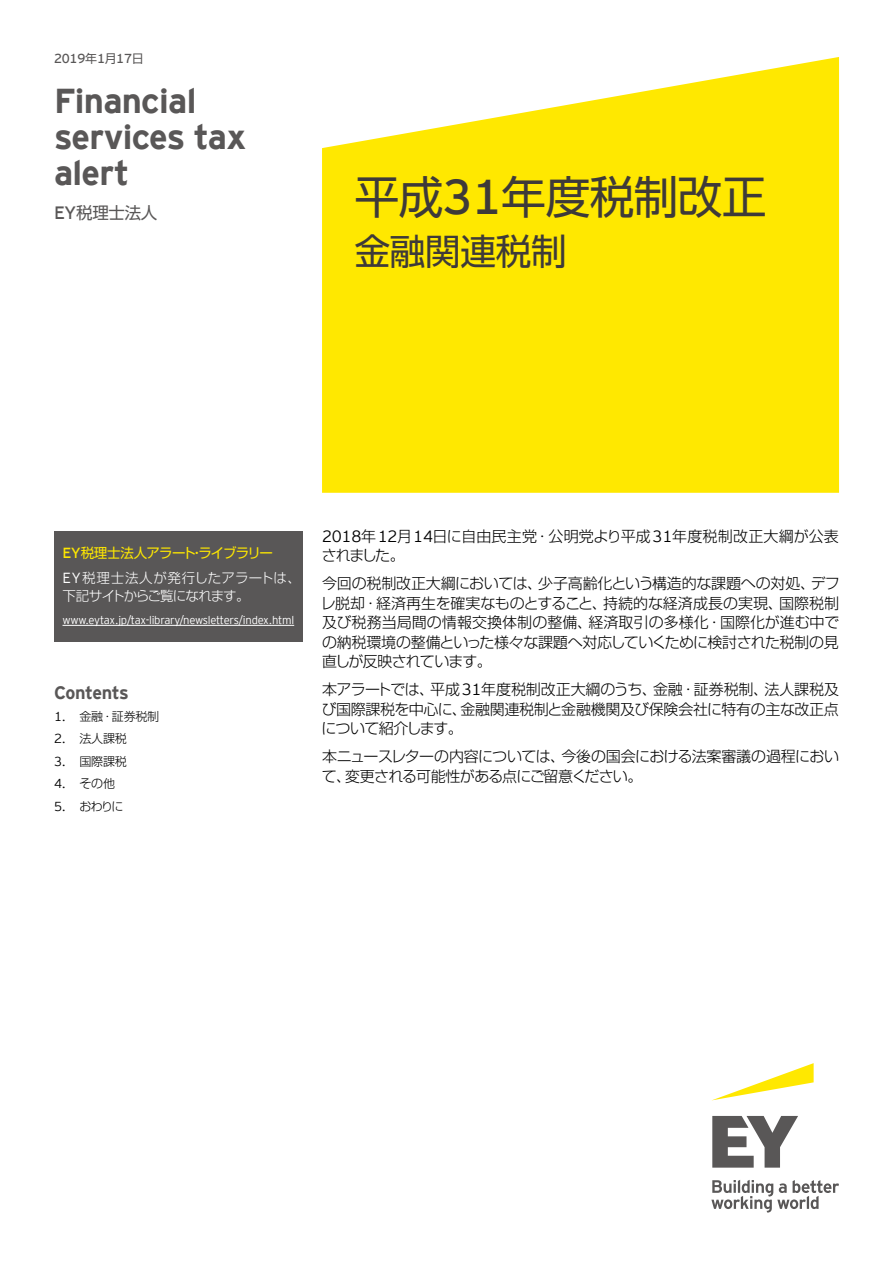
<style>
.page{position:relative;width:893px;height:1263px;background:#fff}
.page>*{position:absolute;margin:0;border:0;box-sizing:border-box;transform-origin:0 0}
.t1{font:45px "Shin Go Pro";letter-spacing:-.02em;color:#3e3a39}
.t2{font:36px "Shin Go Pro";letter-spacing:-.02em;color:#3e3a39}
.t3{font:700 34.5px/36px "EY Interstate";letter-spacing:-.02em;color:#595757}
.t4{font:700 18px "EY Interstate";letter-spacing:-.025em;color:#595757}
.t5{font:16.5px "Shin Go Pro";letter-spacing:-.02em;color:#595757}
.t6{font:300 15px/19.5px "Shin Go Pro";letter-spacing:-.03em;color:#000;text-align:justify}
.t7{font:300 15px/19.5px "Shin Go Pro";letter-spacing:.015em;color:#000}
.t8{font:13.5px/24.8px "Shin Go Pro";letter-spacing:-.065em;color:#ffe800}
.t9{font:300 13.5px "Shin Go Pro";letter-spacing:-.07em;color:#fff}
.t10{font:13.05px "EY Interstate";letter-spacing:-.02em;color:#595757}
.t11{font:300 12px "Shin Go Pro";letter-spacing:-.02em;color:#000}
.t12{font:300 11.25px "EY Interstate";letter-spacing:-.02em;color:#fff}
.s1{font-family:"Shin Go Pro";font-size:12px}
.s2{font-family:"EY Interstate";font-size:17.85px}
.s3{font-family:"EY Interstate";font-size:48.75px}
.s4{font-family:"EY Interstate";font-size:14.7px}
.s5{font-family:"EY Interstate";font-weight:300;font-size:14.7px;color:#fff}
.s6{font-weight:300;color:#fff}
.s7{font-family:"EY Interstate";font-size:13.05px}
.s8{font-family:"EY Interstate";font-size:16.2px}
</style>
<div class="page">
<svg style="left:713px;top:1063px;width:101px;height:37px"></svg>
<svg style="left:711px;top:1116px;width:128px;height:96px"></svg>
<svg style="left:322px;top:57px;width:517px;height:436px;background:#ffea1a"></svg>
<div style="left:54px;top:531px;width:249px;height:110px;background:#595757"></div>
<hr style="left:63px;top:625px;width:231px;height:1px;background:#fff">
<p class="t10" style="left:54px;top:49px;width:91px">2019<span class="s1">年</span>1<span class="s1">月</span>17<span class="s1">日</span></p>
<h3 class="t3" style="left:54px;top:80px;width:194px">Financial services tax alert</h3>
<p class="t5" style="left:54px;top:199px;width:105px"><span class="s2">EY</span>税理士法人</p>
<h1 class="t1" style="left:354px;top:159px;width:414px">平成<span class="s3">31</span>年度税制改正</h1>
<h2 class="t2" style="left:354px;top:222px;width:214px">金融関連税制</h2>
<p class="t8" style="left:63px;top:539px;width:240px"><span class="s4">EY</span>税理士法人アラート・ライブラリー<br><span class="s5">EY</span><span class="s6">税理士法人が発行したアラートは、</span></p>
<p class="t9" style="left:63px;top:584px;width:189px">下記サイトからご覧になれます。</p>
<p class="t12" style="left:63px;top:612px;width:233px">www.eytax.jp/tax-library/newsletters/index.html</p>
<p class="t4" style="left:54px;top:680px;width:76px">Contents</p>
<p class="t11" style="left:54px;top:706px;width:107px"><span class="s7">1.</span> 金融・証券税制</p>
<p class="t11" style="left:54px;top:729px;width:74px"><span class="s7">2.</span> 法人課税</p>
<p class="t11" style="left:54px;top:751px;width:74px"><span class="s7">3.</span> 国際課税</p>
<p class="t11" style="left:54px;top:774px;width:63px"><span class="s7">4.</span> その他</p>
<p class="t11" style="left:54px;top:796px;width:71px"><span class="s7">5.</span> おわりに</p>
<p class="t7" style="left:322px;top:524px;width:519px"><span class="s8">2018</span>年<span class="s8">12</span>月<span class="s8">14</span>日に自由民主党・公明党より平成<span class="s8">31</span>年度税制改正大綱が公表されました。</p>
<p class="t6" style="left:321px;top:572px;width:520px">今回の税制改正大綱においては、少子高齢化という構造的な課題への対処、デフレ脱却・経済再生を確実なものとすること、持続的な経済成長の実現、国際税制及び税務当局間の情報交換体制の整備、経済取引の多様化・国際化が進む中での納税環境の整備といった様々な課題へ対応していくために検討された税制の見直しが反映されています。</p>
<p class="t6" style="left:321px;top:678px;width:519px">本アラートでは、平成<span class="s8">31</span>年度税制改正大綱のうち、金融・証券税制、法人課税及び国際課税を中心に、金融関連税制と金融機関及び保険会社に特有の主な改正点について紹介します。</p>
<p class="t6" style="left:322px;top:745px;width:519px">本ニュースレターの内容については、今後の国会における法案審議の過程において、変更される可能性がある点にご留意ください。</p>
</div>
